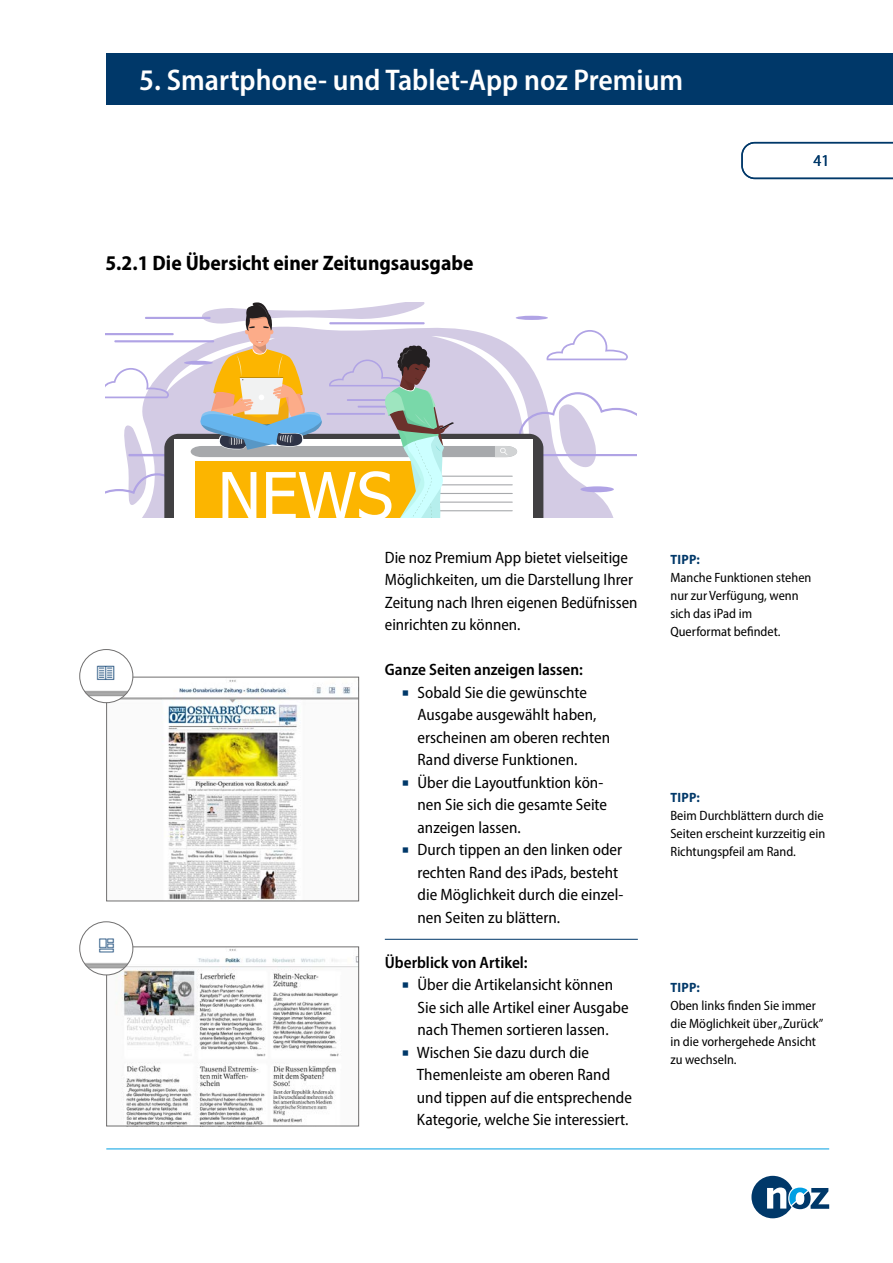
<style>
.page{position:relative;width:893px;height:1263px;background:#fff}
.page>*{position:absolute;margin:0;border:0;box-sizing:border-box;transform-origin:0 0}
.t1{font:600 semi-condensed 30px "Myriad Pro";color:#fff}
.t2{font:700 semi-condensed 21px "Myriad Pro";color:#000}
.t3{font:semi-condensed 16.5px/22.5px "Myriad Pro";color:#000}
.t4{font:600 semi-condensed 16.5px "Myriad Pro";color:#000}
.t5{font:semi-condensed 16.5px "Myriad Pro";color:#003869}
.t6{font:semi-condensed 13.5px/18px "Myriad Pro";color:#000}
.t7{font:700 semi-condensed 13.5px "Myriad Pro";letter-spacing:.02em;color:#003869}
.s1{color:#003869}
</style>
<div class="page">
<svg style="left:741px;top:141px;width:152px;height:39px"></svg>
<svg style="left:751px;top:1176px;width:78px;height:42px"></svg>
<hr style="left:106px;top:1148px;width:723px;height:1px;background:#009fe3">
<div style="left:106px;top:54px;width:787px;height:51px;background:#003869"></div>
<img style="left:108px;top:679px;width:249px;height:220px">
<div style="left:106px;top:677px;width:253px;height:224px;border:1px solid #706f6f"></div>
<img style="left:108px;top:948px;width:249px;height:176px">
<div style="left:106px;top:946px;width:253px;height:180px;border:1px solid #706f6f"></div>
<svg style="left:105px;top:302px;width:532px;height:216px"></svg>
<hr style="left:385px;top:939px;width:253px;height:1px;background:#003869">
<img style="left:80px;top:922px;width:53px;height:53px;border-radius:27px">
<div style="left:80px;top:921px;width:53px;height:54px;border:1px solid #706f6f;border-radius:50%"></div>
<img style="left:80px;top:649px;width:53px;height:54px;border-radius:27px">
<div style="left:80px;top:649px;width:53px;height:54px;border:1px solid #706f6f;border-radius:50%"></div>
<h1 class="t1" style="left:139px;top:61px;width:545px">5. Smartphone- und Tablet-App noz Premium</h1>
<h1 class="t1" style="left:139px;top:61px;width:684px">1 Icipsantiae anis senderum dolore p o od Aditin repro</h1>
<p class="t2" style="left:105px;top:249px;width:369px">5.2.1 Die Übersicht einer Zeitungsausgabe</p>
<p class="t5" style="left:813px;top:151px;width:17px">41</p>
<p class="t3" style="left:385px;top:546px;width:254px">Die noz Premium App bietet vielseitige Möglichkeiten, um die Darstellung Ihrer Zeitung nach Ihren eigenen Bedüfnissen einrichten zu können.</p>
<p class="t4" style="left:385px;top:659px;width:200px">Ganze Seiten anzeigen lassen:</p>
<p class="t3" style="left:418px;top:681px;width:194px;text-indent:-16px"><span class="s1">○</span> Sobald Sie die gewünschte<br>Ausgabe ausgewählt haben, erscheinen am oberen rechten<br>Rand diverse Funktionen.</p>
<p class="t3" style="left:418px;top:771px;width:191px;text-indent:-16px"><span class="s1">○</span> Über die Layoutfunktion kön&shy;nen Sie sich die gesamte Seite anzeigen lassen.</p>
<p class="t3" style="left:418px;top:838px;width:207px;text-indent:-16px"><span class="s1">○</span> Durch tippen an den linken oder rechten Rand des iPads, besteht die Möglichkeit durch die einzel&shy;nen Seiten zu blättern.</p>
<p class="t4" style="left:385px;top:952px;width:144px">Überblick von Artikel:</p>
<p class="t3" style="left:418px;top:973px;width:212px;text-indent:-16px"><span class="s1">○</span> Über die Artikelansicht können<br>Sie sich alle Artikel einer Ausgabe nach Themen sortieren lassen.</p>
<p class="t3" style="left:417px;top:1041px;width:216px;text-indent:-15px"><span class="s1">○</span> Wischen Sie dazu durch die<br>Themenleiste am oberen Rand und tippen auf die entsprechende<br>Kategorie, welche Sie interessiert.</p>
<p class="t7" style="left:671px;top:551px;width:31px">TIPP:</p>
<p class="t6" style="left:670px;top:568px;width:142px">Manche Funktionen stehen nur zur Verfügung, wenn sich das iPad im<br>Querformat befindet.</p>
<p class="t7" style="left:671px;top:789px;width:31px">TIPP:</p>
<p class="t6" style="left:670px;top:806px;width:156px">Beim Durchblättern durch die<br>Seiten erscheint kurzzeitig ein<br>Richtungspfeil am Rand.</p>
<p class="t7" style="left:671px;top:978px;width:31px">TIPP:</p>
<p class="t6" style="left:670px;top:996px;width:155px">Oben links finden Sie immer die Möglichkeit über „Zurück” in die vorhergehede Ansicht zu wechseln.</p>
</div>
